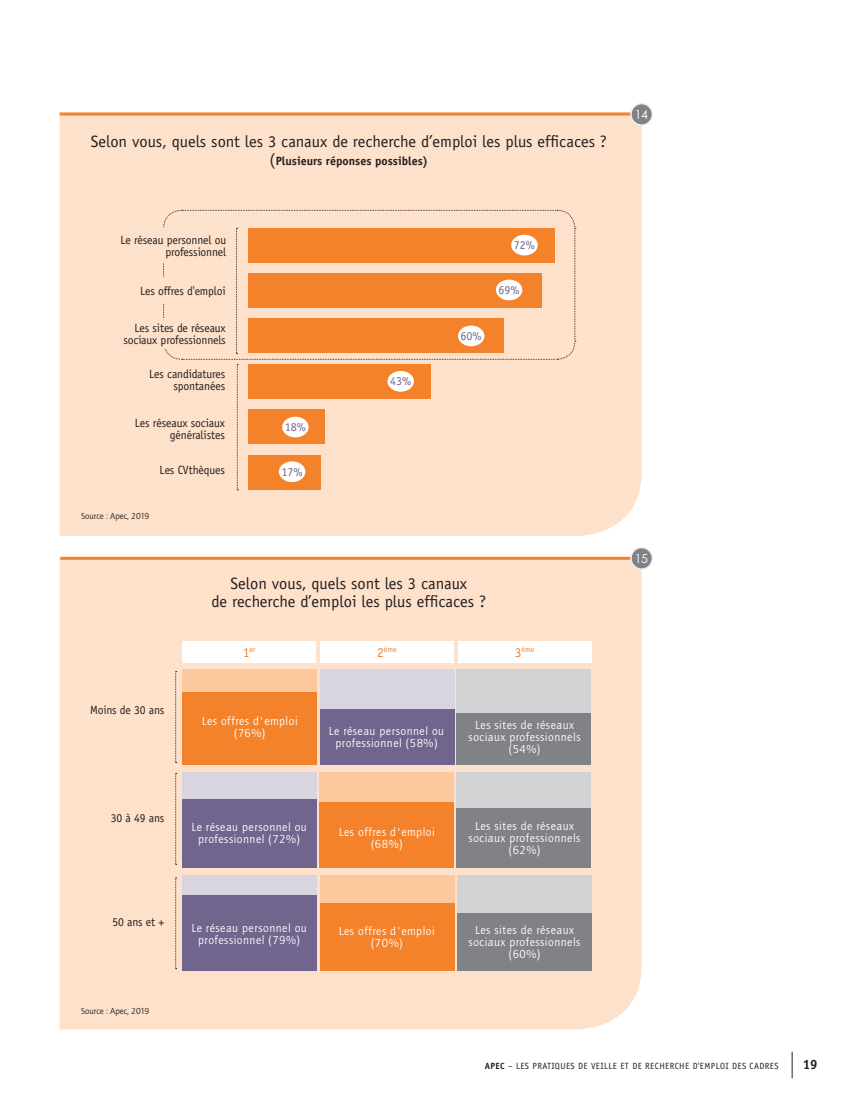
<style>
.page{position:relative;width:851px;height:1106px;background:#fff}
.page>*{position:absolute;margin:0;border:0;box-sizing:border-box;transform-origin:0 0}
.t1{font:16.5px/18px "Officina Sans";color:#231f20;text-align:center}
.t2{font:700 13.5px "Officina Sans";color:#231f20}
.t3{font:12.3px "Century Gothic";color:#fff}
.t4{font:12px/12px "Quay Itc T";letter-spacing:.04em;color:#fff;text-align:center}
.t5{font:12px/12px "Officina Sans";letter-spacing:-.01em;color:#231f20;text-align:right}
.t6{font:700 12px "Officina Sans";color:#231f20}
.t7{font:12px "Officina Sans";color:#71648d}
.t8{font:9px "Officina Sans";letter-spacing:.04em;color:#231f20}
.t9{font:9px "Quay Itc T";color:#231f20}
.t10{font:7.8px "Officina Sans";color:#f4822b}
.s1{font-weight:400;font-size:16.5px}
.s2{font-size:13.5px}
.s3{font-weight:700}
</style>
<div class="page">
<svg style="left:791px;top:1051px;width:1px;height:27px"></svg>
<div style="left:60px;top:560px;width:581px;height:469px;background:#fee1ca"></div>
<div style="left:182px;top:772px;width:135px;height:95px;background:#d8d4e0"></div>
<div style="left:183px;top:874px;width:134px;height:96px;background:#d8d4e0"></div>
<div style="left:320px;top:772px;width:134px;height:95px;background:#fcc99e"></div>
<div style="left:320px;top:874px;width:134px;height:96px;background:#fcc99e"></div>
<div style="left:456px;top:669px;width:135px;height:95px;background:#d1d2d4"></div>
<div style="left:456px;top:772px;width:135px;height:95px;background:#d1d2d4"></div>
<div style="left:457px;top:874px;width:134px;height:96px;background:#d1d2d4"></div>
<div style="left:182px;top:798px;width:135px;height:69px;background:#71648d"></div>
<div style="left:183px;top:895px;width:134px;height:75px;background:#71648d"></div>
<div style="left:320px;top:802px;width:134px;height:65px;background:#f4822b"></div>
<div style="left:320px;top:903px;width:134px;height:67px;background:#f4822b"></div>
<div style="left:456px;top:713px;width:135px;height:51px;background:#808285"></div>
<div style="left:456px;top:808px;width:135px;height:59px;background:#808285"></div>
<div style="left:457px;top:913px;width:134px;height:57px;background:#808285"></div>
<div style="left:60px;top:115px;width:581px;height:421px;background:#fee1ca"></div>
<hr style="left:60px;top:112px;width:577px;height:3px;background:#f4822b">
<hr style="left:60px;top:557px;width:577px;height:3px;background:#f4822b">
<div style="left:631px;top:104px;width:21px;height:21px;background:#808285;border-radius:50%"></div>
<div style="left:630px;top:103px;width:23px;height:23px;border:2px solid #eeeeef;border-radius:50%"></div>
<div style="left:631px;top:547px;width:21px;height:22px;background:#808285;border-radius:50%"></div>
<div style="left:630px;top:547px;width:23px;height:23px;border:2px solid #eeeeef;border-radius:50%"></div>
<div style="left:100px;top:228px;width:126px;height:34px;background:#fee1ca"></div>
<div style="left:100px;top:277px;width:126px;height:27px;background:#fee1ca"></div>
<div style="left:100px;top:318px;width:126px;height:31px;background:#fee1ca"></div>
<div style="left:163px;top:209px;width:412px;height:281px;background:#fee1ca"></div>
<div style="left:248px;top:228px;width:306px;height:34px;background:#f4822b"></div>
<div style="left:511px;top:235px;width:26px;height:20px;background:#fff;border-radius:50%"></div>
<div style="left:248px;top:273px;width:293px;height:35px;background:#f4822b"></div>
<div style="left:496px;top:280px;width:26px;height:20px;background:#fff;border-radius:50%"></div>
<div style="left:248px;top:319px;width:255px;height:34px;background:#f4822b"></div>
<div style="left:458px;top:325px;width:26px;height:21px;background:#fff;border-radius:50%"></div>
<div style="left:248px;top:364px;width:183px;height:34px;background:#f4822b"></div>
<div style="left:387px;top:371px;width:27px;height:21px;background:#fff;border-radius:50%"></div>
<div style="left:248px;top:409px;width:76px;height:35px;background:#f4822b"></div>
<div style="left:282px;top:417px;width:26px;height:20px;background:#fff;border-radius:50%"></div>
<div style="left:248px;top:455px;width:72px;height:34px;background:#f4822b"></div>
<div style="left:279px;top:461px;width:26px;height:21px;background:#fff;border-radius:50%"></div>
<div style="left:320px;top:668px;width:134px;height:96px;background:#d8d4e0"></div>
<div style="left:320px;top:709px;width:134px;height:55px;background:#71648d"></div>
<div style="left:183px;top:668px;width:134px;height:96px;background:#fcc99e"></div>
<div style="left:183px;top:691px;width:134px;height:73px;background:#f4822b"></div>
<svg style="left:175px;top:671px;width:2px;height:92px"></svg>
<svg style="left:175px;top:773px;width:2px;height:92px"></svg>
<svg style="left:175px;top:877px;width:2px;height:92px"></svg>
<div style="left:182px;top:641px;width:133px;height:21px;background:#fff"></div>
<div style="left:320px;top:641px;width:133px;height:21px;background:#fff"></div>
<div style="left:458px;top:641px;width:133px;height:21px;background:#fff"></div>
<h1 class="t1" style="left:91px;top:132px;width:517px">Selon vous, quels sont les 3 canaux de recherche d’emploi les plus efficaces ?</h1>
<p class="t6" style="left:269px;top:153px;width:160px"><span class="s1">(</span>Plusieurs réponses possibles)</p>
<p class="t5" style="left:120px;top:233px;width:107px">Le réseau personnel ou professionnel</p>
<p class="t5" style="left:140px;top:285px;width:87px">Les offres d'emploi</p>
<p class="t5" style="left:123px;top:322px;width:104px">Les sites de réseaux sociaux professionnels</p>
<p class="t5" style="left:149px;top:367px;width:78px">Les candidatures spontanées</p>
<p class="t5" style="left:135px;top:417px;width:91px">Les réseaux sociaux généralistes</p>
<p class="t5" style="left:160px;top:464px;width:67px">Les CVthèques</p>
<p class="t9" style="left:81px;top:510px;width:70px">Source : Apec, 2019</p>
<p class="t7" style="left:285px;top:420px;width:23px">18%</p>
<p class="t7" style="left:281px;top:464px;width:23px">17%</p>
<p class="t7" style="left:390px;top:374px;width:23px">43%</p>
<p class="t7" style="left:460px;top:329px;width:23px">60%</p>
<p class="t7" style="left:514px;top:238px;width:23px">72%</p>
<p class="t7" style="left:498px;top:283px;width:23px">69%</p>
<h1 class="t1" style="left:211px;top:575px;width:276px">Selon vous, quels sont les 3 canaux<br>de recherche d’emploi les plus efficaces ?</h1>
<p class="t5" style="left:90px;top:703px;width:76px">Moins de 30 ans</p>
<p class="t5" style="left:111px;top:812px;width:55px">30 à 49 ans</p>
<p class="t5" style="left:112px;top:916px;width:53px">50 ans et +</p>
<p class="t9" style="left:81px;top:1005px;width:70px">Source : Apec, 2019</p>
<p class="t10" style="left:243px;top:645px;width:14px"><span class="s2">1</span>er</p>
<p class="t10" style="left:377px;top:645px;width:21px"><span class="s2">2</span>ème</p>
<p class="t10" style="left:514px;top:645px;width:21px"><span class="s2">3</span>ème</p>
<p class="t4" style="left:202px;top:714px;width:98px">Les offres d'emploi (76%)</p>
<p class="t4" style="left:328px;top:725px;width:117px">Le réseau personnel ou professionnel (58%)</p>
<p class="t4" style="left:468px;top:719px;width:113px">Les sites de réseaux sociaux professionnels (54%)</p>
<p class="t4" style="left:191px;top:820px;width:117px">Le réseau personnel ou professionnel (72%)</p>
<p class="t4" style="left:339px;top:825px;width:98px">Les offres d'emploi (68%)</p>
<p class="t4" style="left:468px;top:819px;width:113px">Les sites de réseaux sociaux professionnels (62%)</p>
<p class="t4" style="left:191px;top:922px;width:117px">Le réseau personnel ou professionnel (79%)</p>
<p class="t4" style="left:468px;top:923px;width:113px">Les sites de réseaux sociaux professionnels (60%)</p>
<p class="t4" style="left:339px;top:925px;width:98px">Les offres d'emploi (70%)</p>
<p class="t3" style="left:635px;top:107px;width:15px">14</p>
<p class="t3" style="left:635px;top:551px;width:15px">15</p>
<p class="t8" style="left:484px;top:1060px;width:295px"><span class="s3">APEC</span> – LES PRATIQUES DE VEILLE ET DE RECHERCHE D'EMPLOI DES CADRES</p>
<p class="t2" style="left:802px;top:1055px;width:17px">19</p>
</div>
